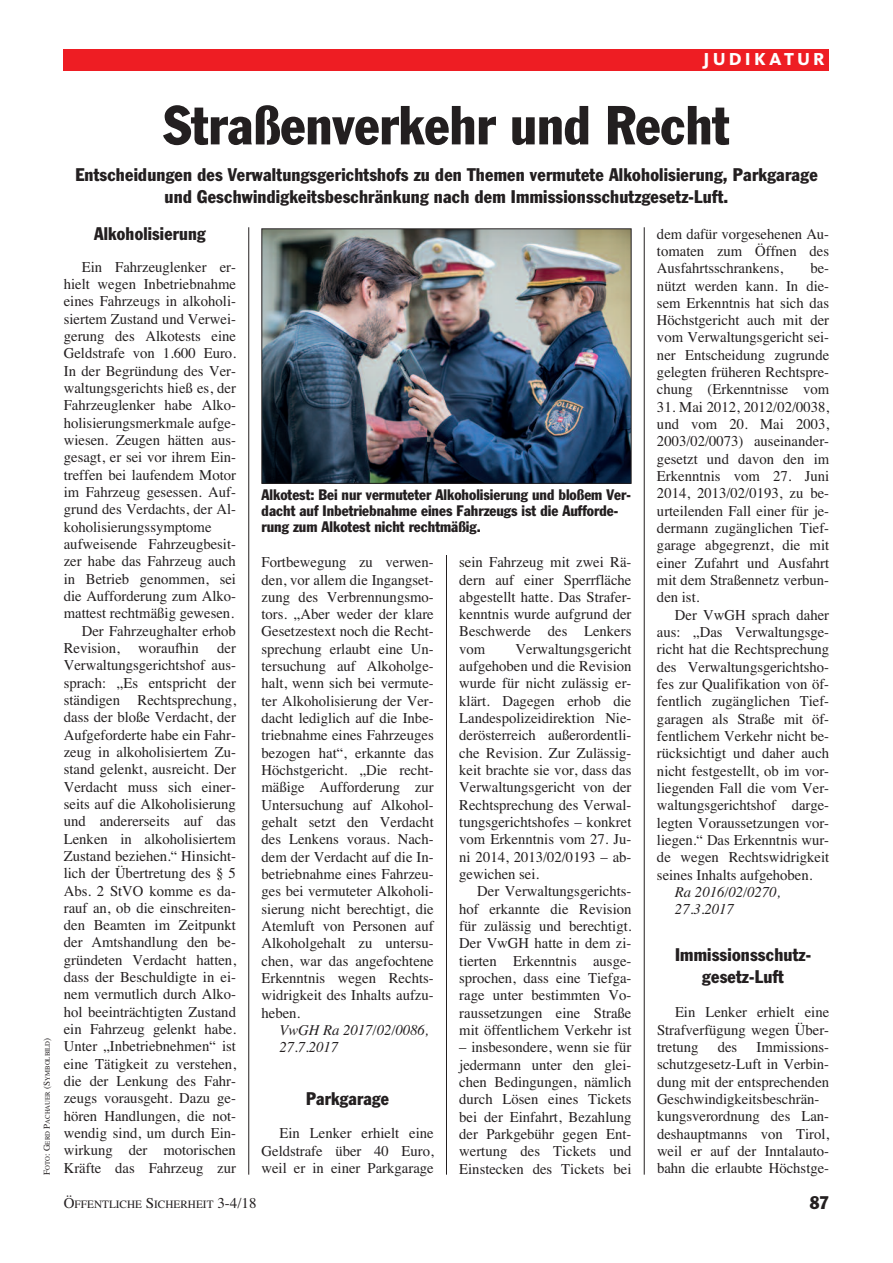
<style>
.page{position:relative;width:893px;height:1263px;background:#fff}
.page>*{position:absolute;margin:0;border:0;box-sizing:border-box;transform-origin:0 0}
.t1{font:condensed 54px "Franklin Gothic";color:#231f20}
.t2{font:condensed 18px/21.6px "Franklin Gothic";letter-spacing:.01em;color:#231f20;text-align:center}
.t3{font:800 18px "Kievit";letter-spacing:.175em;color:#fff}
.t4{font:15px/17.2px "Times";color:#231f20;text-align:justify}
.t5{font:condensed 15px/15.8px "Franklin Gothic";color:#231f20}
.t6{font:italic 15px/17.2px "Times";color:#231f20}
.t7{font:11.25px "Times";color:#231f20}
.t8{font:6.75px "Times";color:#231f20}
.s1{font-size:9px}
.s2{font-size:15px}
</style>
<div class="page">
<hr style="left:644px;top:227px;width:1px;height:947px;background:#231f20">
<div style="left:64px;top:49px;width:765px;height:21px;background:#ee1d23"></div>
<hr style="left:248px;top:227px;width:1px;height:947px;background:#231f20">
<hr style="left:446px;top:554px;width:1px;height:621px;background:#231f20">
<img style="left:263px;top:230px;width:366px;height:252px">
<div style="left:261px;top:228px;width:370px;height:256px;border:1px solid #231f20"></div>
<p class="t3" style="left:703px;top:53px;width:123px">JUDIKATUR</p>
<p class="t8" style="left:44px;top:1175px;width:138px;rotate:-90deg"><span class="s1">F</span>OTO<span class="s1">: G</span>ERD <span class="s1">P</span>ACHAUER <span class="s1">(S</span>YMBOLBILD<span class="s1">)</span></p>
<h1 class="t1" style="left:163px;top:106px;width:568px">Straßenverkehr und Recht</h1>
<p class="t2" style="left:75px;top:165px;width:744px">Entscheidungen des Verwaltungsgerichtshofs zu den Themen vermutete Alkoholisierung, Parkgarage und Geschwindigkeitsbeschränkung nach dem Immissionsschutzgesetz-Luft.</p>
<p class="t2" style="left:94px;top:224px;width:113px">Alkoholisierung</p>
<p class="t4" style="left:82px;top:258px;width:156px">Ein Fahrzeuglenker er-</p>
<p class="t4" style="left:64px;top:275px;width:174px">hielt wegen Inbetriebnahme</p>
<p class="t4" style="left:64px;top:293px;width:174px">eines Fahrzeugs in alkoholi-</p>
<p class="t4" style="left:64px;top:310px;width:174px">siertem Zustand und Verwei-</p>
<p class="t4" style="left:64px;top:327px;width:174px">gerung des Alkotests eine</p>
<p class="t4" style="left:64px;top:345px;width:174px">Geldstrafe von 1.600 Euro.</p>
<p class="t4" style="left:64px;top:362px;width:174px">In der Begründung des Ver-</p>
<p class="t4" style="left:64px;top:379px;width:174px">waltungsgerichts hieß es, der</p>
<p class="t4" style="left:64px;top:396px;width:174px">Fahrzeuglenker habe Alko-</p>
<p class="t4" style="left:64px;top:414px;width:174px">holisierungsmerkmale aufge-</p>
<p class="t4" style="left:64px;top:431px;width:174px">wiesen. Zeugen hätten aus-</p>
<p class="t4" style="left:64px;top:448px;width:174px">gesagt, er sei vor ihrem Ein-</p>
<p class="t4" style="left:64px;top:466px;width:174px">treffen bei laufendem Motor</p>
<p class="t4" style="left:64px;top:483px;width:174px">im Fahrzeug gesessen. Auf-</p>
<p class="t4" style="left:64px;top:500px;width:174px">grund des Verdachts, der Al-</p>
<p class="t4" style="left:64px;top:518px;width:149px">koholisierungssymptome</p>
<p class="t4" style="left:64px;top:535px;width:174px">aufweisende Fahrzeugbesit-</p>
<p class="t4" style="left:64px;top:552px;width:174px">zer habe das Fahrzeug auch</p>
<p class="t4" style="left:64px;top:570px;width:174px">in Betrieb genommen, sei</p>
<p class="t4" style="left:64px;top:587px;width:174px">die Aufforderung zum Alko-</p>
<p class="t4" style="left:64px;top:604px;width:172px">mattest rechtmäßig gewesen.</p>
<p class="t4" style="left:82px;top:622px;width:156px">Der Fahrzeughalter erhob</p>
<p class="t4" style="left:64px;top:639px;width:174px">Revision, woraufhin der</p>
<p class="t4" style="left:64px;top:656px;width:174px">Verwaltungsgerichtshof aus-</p>
<p class="t4" style="left:64px;top:674px;width:174px">sprach: „Es entspricht der</p>
<p class="t4" style="left:64px;top:691px;width:174px">ständigen Rechtsprechung,</p>
<p class="t4" style="left:64px;top:708px;width:174px">dass der bloße Verdacht, der</p>
<p class="t4" style="left:64px;top:726px;width:174px">Aufgeforderte habe ein Fahr-</p>
<p class="t4" style="left:64px;top:743px;width:174px">zeug in alkoholisiertem Zu-</p>
<p class="t4" style="left:64px;top:760px;width:174px">stand gelenkt, ausreicht. Der</p>
<p class="t4" style="left:64px;top:778px;width:174px">Verdacht muss sich einer-</p>
<p class="t4" style="left:64px;top:795px;width:174px">seits auf die Alkoholisierung</p>
<p class="t4" style="left:64px;top:812px;width:174px">und andererseits auf das</p>
<p class="t4" style="left:64px;top:830px;width:174px">Lenken in alkoholisiertem</p>
<p class="t4" style="left:64px;top:847px;width:174px">Zustand beziehen.“ Hinsicht-</p>
<p class="t4" style="left:64px;top:864px;width:174px">lich der Übertretung des § 5</p>
<p class="t4" style="left:64px;top:882px;width:174px">Abs. 2 StVO komme es da-</p>
<p class="t4" style="left:64px;top:899px;width:174px">rauf an, ob die einschreiten-</p>
<p class="t4" style="left:64px;top:916px;width:174px">den Beamten im Zeitpunkt</p>
<p class="t4" style="left:64px;top:934px;width:174px">der Amtshandlung den be-</p>
<p class="t4" style="left:64px;top:951px;width:174px">gründeten Verdacht hatten,</p>
<p class="t4" style="left:64px;top:968px;width:174px">dass der Beschuldigte in ei-</p>
<p class="t4" style="left:64px;top:986px;width:174px">nem vermutlich durch Alko-</p>
<p class="t4" style="left:64px;top:1003px;width:174px">hol beeinträchtigten Zustand</p>
<p class="t4" style="left:64px;top:1020px;width:174px">ein Fahrzeug gelenkt habe.</p>
<p class="t4" style="left:64px;top:1038px;width:174px">Unter „Inbetriebnehmen“ ist</p>
<p class="t4" style="left:64px;top:1055px;width:174px">eine Tätigkeit zu verstehen,</p>
<p class="t4" style="left:64px;top:1072px;width:174px">die der Lenkung des Fahr-</p>
<p class="t4" style="left:64px;top:1089px;width:174px">zeugs vorausgeht. Dazu ge-</p>
<p class="t4" style="left:64px;top:1107px;width:174px">hören Handlungen, die not-</p>
<p class="t4" style="left:64px;top:1124px;width:174px">wendig sind, um durch Ein-</p>
<p class="t4" style="left:64px;top:1141px;width:174px">wirkung der motorischen</p>
<p class="t4" style="left:64px;top:1159px;width:174px">Kräfte das Fahrzeug zur</p>
<p class="t5" style="left:261px;top:488px;width:371px">Alkotest: Bei nur vermuteter Alkoholisierung und bloßem Ver&shy;dacht auf Inbetriebnahme eines Fahrzeugs ist die Aufforde&shy;rung zum Alkotest nicht rechtmäßig.</p>
<p class="t4" style="left:261px;top:553px;width:174px">Fortbewegung zu verwen&shy;den, vor allem die Ingangset&shy;zung des Verbrennungsmo&shy;tors. „Aber weder der klare Gesetzestext noch die Recht&shy;sprechung erlaubt eine Un&shy;tersuchung auf Alkoholge&shy;halt, wenn sich bei vermute&shy;ter Alkoholisierung der Ver&shy;dacht lediglich auf die Inbe&shy;triebnahme eines Fahrzeuges bezogen hat“, erkannte das Höchstgericht. „Die recht&shy;mäßige Aufforderung zur Untersuchung auf Alkohol&shy;gehalt setzt den Verdacht des Lenkens voraus. Nach&shy;dem der Verdacht auf die In&shy;betriebnahme eines Fahrzeu&shy;ges bei vermuteter Alkoholi&shy;sierung nicht berechtigt, die Atemluft von Personen auf Alkoholgehalt zu untersu&shy;chen, war das angefochtene Erkenntnis wegen Rechts&shy;widrigkeit des Inhalts aufzu&shy;heben.</p>
<p class="t6" style="left:279px;top:1021px;width:151px">VwGH Ra 2017/02/0086,<br>27.7.2017</p>
<p class="t2" style="left:306px;top:1089px;width:85px">Parkgarage</p>
<p class="t4" style="left:261px;top:1124px;width:174px;text-indent:18px">Ein Lenker erhielt eine Geldstrafe über 40 Euro, weil er in einer Parkgarage</p>
<p class="t4" style="left:459px;top:553px;width:174px">sein Fahrzeug mit zwei Rä&shy;dern auf einer Sperrfläche abgestellt hatte. Das Strafer&shy;kenntnis wurde aufgrund der Beschwerde des Lenkers vom</p>
<p class="t4" style="left:459px;top:640px;width:174px;text-indent:56px">Verwaltungsgericht aufgehoben und die Revision wurde für nicht zulässig er&shy;klärt. Dagegen erhob die Landespolizeidirektion Nie&shy;derösterreich außerordentli&shy;che Revision. Zur Zulässig&shy;keit brachte sie vor, dass das Verwaltungsgericht von der Rechtsprechung des Verwal&shy;tungsgerichtshofes – konkret vom Erkenntnis vom 27. Ju&shy;ni 2014, 2013/02/0193 – ab&shy;gewichen sei.</p>
<p class="t4" style="left:459px;top:882px;width:174px;text-indent:18px">Der Verwaltungsgerichts&shy;hof erkannte die Revision für zulässig und berechtigt.<br>Der VwGH hatte in dem zi&shy;tierten Erkenntnis ausge&shy;sprochen, dass eine Tiefga&shy;rage unter bestimmten Vo&shy;raussetzungen eine Straße mit öffentlichem Verkehr ist</p>
<p class="t4" style="left:459px;top:1038px;width:174px">– insbesondere, wenn sie für jedermann unter den glei&shy;chen Bedingungen, nämlich durch Lösen eines Tickets bei der Einfahrt, Bezahlung der Parkgebühr gegen Ent&shy;wertung des Tickets und Einstecken des Tickets bei</p>
<p class="t4" style="left:657px;top:225px;width:174px">dem dafür vorgesehenen Au&shy;tomaten zum Öffnen des Ausfahrtsschrankens,</p>
<p class="t4" style="left:657px;top:259px;width:174px;text-indent:153px">be&shy;nützt werden kann. In die&shy;sem Erkenntnis hat sich das Höchstgericht auch mit der vom Verwaltungsgericht sei&shy;ner Entscheidung zugrunde gelegten früheren Rechtspre&shy;chung (Erkenntnisse vom</p>
<p class="t4" style="left:657px;top:398px;width:174px">31. Mai 2012, 2012/02/0038, und vom 20. Mai 2003, 2003/02/0073) auseinander&shy;gesetzt und davon den im Erkenntnis vom 27. Juni 2014, 2013/02/0193, zu be&shy;urteilenden Fall einer für je&shy;dermann zugänglichen Tief&shy;garage abgegrenzt, die mit einer Zufahrt und Ausfahrt mit dem Straßennetz verbun&shy;den ist.</p>
<p class="t4" style="left:657px;top:606px;width:174px;text-indent:18px">Der VwGH sprach daher aus: „Das Verwaltungsge&shy;richt hat die Rechtsprechung des Verwaltungsgerichtsho&shy;fes zur Qualifikation von öf&shy;fentlich zugänglichen Tief&shy;garagen als Straße mit öf&shy;fentlichem Verkehr nicht be&shy;rücksichtigt und daher auch nicht festgestellt, ob im vor&shy;liegenden Fall die vom Ver&shy;waltungsgerichtshof darge&shy;legten Voraussetzungen vor&shy;liegen.“ Das Erkenntnis wur&shy;de wegen Rechtswidrigkeit seines Inhalts aufgehoben.</p>
<p class="t6" style="left:675px;top:883px;width:107px">Ra 2016/02/0270,<br>27.3.2017</p>
<p class="t2" style="left:675px;top:945px;width:138px">Immissionsschutz&shy;gesetz-Luft</p>
<p class="t4" style="left:657px;top:1003px;width:174px;text-indent:18px">Ein Lenker erhielt eine Strafverfügung wegen Über&shy;tretung</p>
<p class="t4" style="left:718px;top:1038px;width:21px">des</p>
<p class="t4" style="left:657px;top:1038px;width:174px;text-align:left;text-indent:100px">Immissions&shy;schutzgesetz-Luft in Verbin&shy;dung mit der entsprechenden<br>Geschwindigkeitsbeschrän&shy;kungsverordnung des Lan&shy;deshauptmanns von Tirol, weil er auf der Inntalauto&shy;bahn die erlaubte Höchstge-</p>
<p class="t7" style="left:64px;top:1198px;width:194px"><span class="s2">Ö</span>FFENTLICHE <span class="s2">S</span>ICHERHEIT <span class="s2">3-4/18</span></p>
<p class="t2" style="left:810px;top:1193px;width:21px">87</p>
</div>
